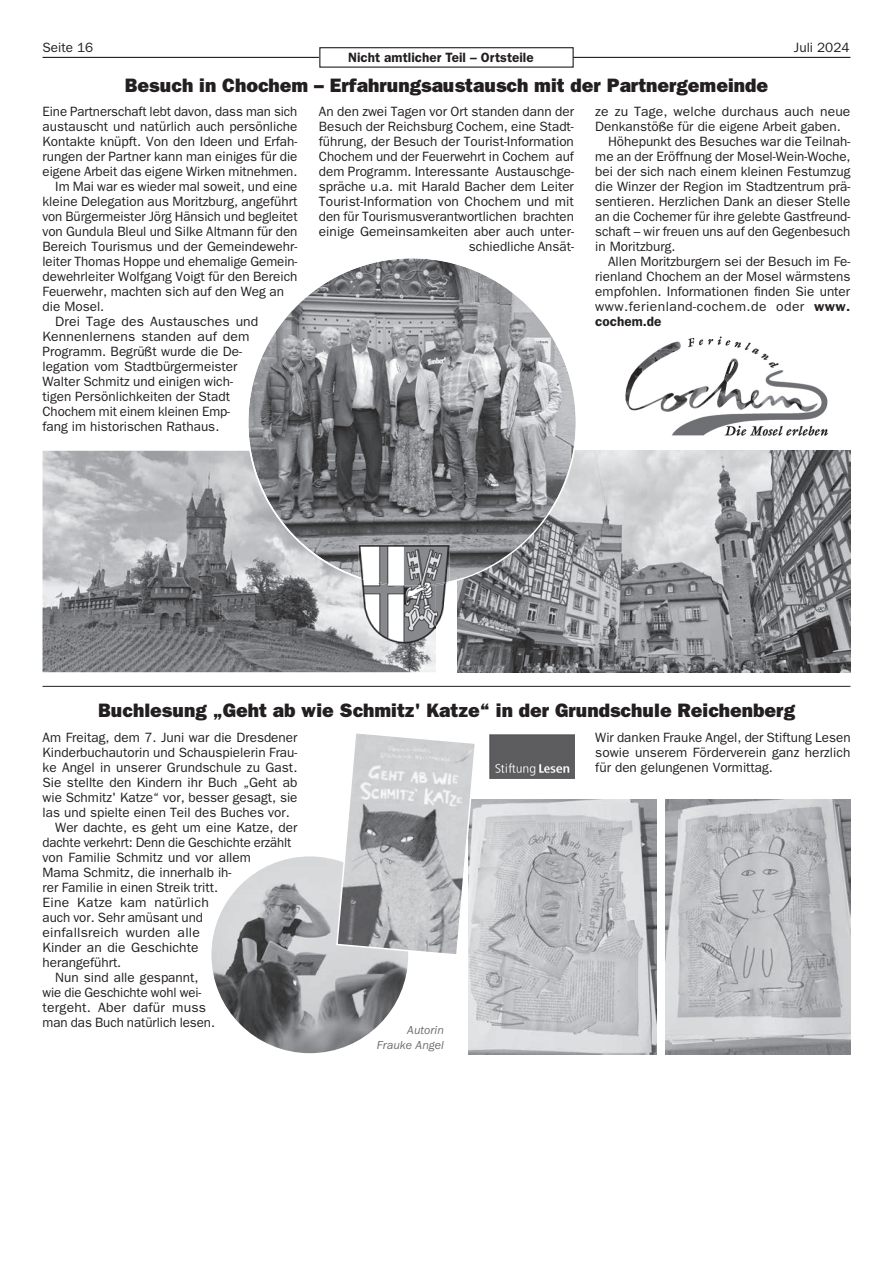
<style>
.page{position:relative;width:893px;height:1263px;background:#fff}
.page>*{position:absolute;margin:0;border:0;box-sizing:border-box;transform-origin:0 0}
.t1{font:19.5px "ITC Franklin Gothic Std Hvy";color:#231f20}
.t2{font:13.5px/15px "ITC Franklin Gothic Std";color:#231f20;text-align:right}
.t3{font:600 13.5px "ITC Franklin Gothic Std";color:#231f20}
.t4{font:13.5px "ITC Franklin Gothic Std";letter-spacing:.03em;color:#231f20}
.t5{font:13.5px "ITC Franklin Gothic Std";letter-spacing:.02em;color:#231f20}
.t6{font:italic 12px/15px "ITC Franklin Gothic Std";color:#6c6d70;text-align:right}
.s1{font-weight:600}
</style>
<div class="page">
<hr style="left:43px;top:57px;width:807px;height:1px;background:#231f20">
<div style="left:320px;top:48px;width:253px;height:19px;background:#fff"></div>
<div style="left:319px;top:47px;width:255px;height:21px;border:1px solid #231f20"></div>
<img style="left:43px;top:451px;width:393px;height:221px">
<img style="left:457px;top:451px;width:393px;height:221px">
<svg style="left:247px;top:258px;width:330px;height:329px"></svg>
<img style="left:625px;top:336px;width:202px;height:100px">
<img style="left:436px;top:587px;width:10px;height:40px">
<img style="left:358px;top:587px;width:39px;height:56px">
<img style="left:397px;top:587px;width:39px;height:56px">
<img style="left:358px;top:545px;width:92px;height:32px">
<img style="left:358px;top:577px;width:92px;height:10px">
<img style="left:211px;top:856px;width:197px;height:197px;border-radius:98px">
<img style="left:666px;top:799px;width:184px;height:255px">
<hr style="left:43px;top:686px;width:807px;height:1px;background:#231f20">
<img style="left:468px;top:799px;width:188px;height:255px">
<svg style="left:335px;top:733px;width:142px;height:223px"></svg>
<img style="left:489px;top:734px;width:85px;height:44px">
<p class="t2" style="left:43px;top:40px;width:52px">Seite 16</p>
<p class="t2" style="left:794px;top:40px;width:57px">Juli 2024</p>
<p class="t3" style="left:348px;top:50px;width:187px">Nicht amtlicher Teil – Ortsteile</p>
<h1 class="t1" style="left:125px;top:74px;width:645px">Besuch in Chochem – Erfahrungsaustausch mit der partnergemeinde</h1>
<p class="t2" style="left:319px;top:104px;width:257px">An den zwei Tagen vor Ort standen dann der Besuch der Reichsburg Cochem, eine Stadt&shy;führung, der Besuch der Tourist-Information Chochem und der Feuerwehrt in Cochem auf dem Programm. Interessante Austauschge&shy;spräche u.a. mit Harald Bacher dem Leiter Tourist-Information von Chochem und mit den für Tourismusverantwortlichen brachten einige Gemeinsamkeiten aber auch unter&shy;schiedliche Ansät-</p>
<p class="t2" style="left:595px;top:104px;width:257px">ze zu Tage, welche durchaus auch neue</p>
<p class="t2" style="left:43px;top:104px;width:256px">Eine Partnerschaft lebt davon, dass man sich</p>
<p class="t2" style="left:43px;top:119px;width:256px">austauscht und natürlich auch persönliche</p>
<p class="t2" style="left:43px;top:134px;width:256px">Kontakte knüpft. Von den Ideen und Erfah-</p>
<p class="t2" style="left:43px;top:149px;width:257px">rungen der Partner kann man einiges für die</p>
<p class="t2" style="left:43px;top:164px;width:256px">eigene Arbeit das eigene Wirken mitnehmen.</p>
<p class="t2" style="left:55px;top:179px;width:244px">Im Mai war es wieder mal soweit, und eine</p>
<p class="t2" style="left:43px;top:194px;width:256px">kleine Delegation aus Moritzburg, angeführt</p>
<p class="t2" style="left:43px;top:209px;width:257px">von Bürgermeister Jörg Hänsich und begleitet</p>
<p class="t2" style="left:43px;top:224px;width:256px">von Gundula Bleul und Silke Altmann für den</p>
<p class="t2" style="left:43px;top:239px;width:256px">Bereich Tourismus und der Gemeindewehr-</p>
<p class="t2" style="left:43px;top:254px;width:257px">leiter Thomas Hoppe und ehemalige Gemein-</p>
<p class="t2" style="left:43px;top:269px;width:257px">dewehrleiter Wolfgang Voigt für den Bereich</p>
<p class="t2" style="left:43px;top:284px;width:243px">Feuerwehr, machten sich auf den Weg an</p>
<p class="t2" style="left:43px;top:299px;width:63px">die Mosel.</p>
<p class="t2" style="left:55px;top:314px;width:205px">Drei Tage des Austausches und</p>
<p class="t2" style="left:43px;top:329px;width:209px">Kennenlernens standen auf dem</p>
<p class="t2" style="left:43px;top:344px;width:201px">Programm. Begrüßt wurde die De-</p>
<p class="t2" style="left:43px;top:359px;width:196px">legation vom Stadtbürgermeister</p>
<p class="t2" style="left:43px;top:374px;width:192px">Walter Schmitz und einigen wich-</p>
<p class="t2" style="left:43px;top:389px;width:189px">tigen Persönlichkeiten der Stadt</p>
<p class="t2" style="left:43px;top:404px;width:189px">Chochem mit einem kleinen Emp-</p>
<p class="t2" style="left:43px;top:419px;width:178px">fang im historischen Rathaus.</p>
<p class="t2" style="left:595px;top:119px;width:247px">Denkanstöße für die eigene Arbeit gaben.</p>
<p class="t2" style="left:608px;top:134px;width:244px">Höhepunkt des Besuches war die Teilnah-</p>
<p class="t2" style="left:595px;top:149px;width:257px">me an der Eröffnung der Mosel-Wein-Woche,</p>
<p class="t2" style="left:595px;top:164px;width:257px">bei der sich nach einem kleinen Festumzug</p>
<p class="t2" style="left:595px;top:179px;width:257px">die Winzer der Region im Stadtzentrum prä-</p>
<p class="t2" style="left:595px;top:194px;width:257px">sentieren. Herzlichen Dank an dieser Stelle</p>
<p class="t2" style="left:595px;top:209px;width:256px">an die Cochemer für ihre gelebte Gastfreund-</p>
<p class="t2" style="left:595px;top:224px;width:257px">schaft – wir freuen uns auf den Gegenbesuch</p>
<p class="t2" style="left:595px;top:239px;width:82px">in Moritzburg.</p>
<p class="t2" style="left:608px;top:254px;width:244px">Allen Moritzburgern sei der Besuch im Fe-</p>
<p class="t2" style="left:595px;top:269px;width:257px">rienland Chochem an der Mosel wärmstens</p>
<p class="t2" style="left:595px;top:284px;width:256px">empfohlen. Informationen finden Sie unter</p>
<p class="t4" style="left:595px;top:298px;width:256px">www.ferienland-cochem.de oder <span class="s1">www.</span></p>
<p class="t3" style="left:595px;top:313px;width:68px">cochem.de</p>
<h1 class="t1" style="left:98px;top:698px;width:698px">Buchlesung „Geht ab wie Schmitz' Katze“ in der Grundschule Reichenberg</h1>
<p class="t2" style="left:43px;top:730px;width:256px">Am Freitag, dem 7. Juni war die Dresdener</p>
<p class="t2" style="left:43px;top:745px;width:257px">Kinderbuchautorin und Schauspielerin Frau-</p>
<p class="t2" style="left:43px;top:760px;width:256px">ke Angel in unserer Grundschule zu Gast.</p>
<p class="t2" style="left:43px;top:775px;width:256px">Sie stellte den Kindern ihr Buch „Geht ab</p>
<p class="t2" style="left:43px;top:790px;width:257px">wie Schmitz' Katze“ vor, besser gesagt, sie</p>
<p class="t2" style="left:43px;top:805px;width:249px">las und spielte einen Teil des Buches vor.</p>
<p class="t2" style="left:55px;top:820px;width:244px">Wer dachte, es geht um eine Katze, der</p>
<p class="t2" style="left:43px;top:835px;width:250px">dachte verkehrt: Denn die Geschichte erzählt</p>
<p class="t2" style="left:43px;top:850px;width:210px">von Familie Schmitz und vor allem</p>
<p class="t2" style="left:43px;top:865px;width:190px">Mama Schmitz, die innerhalb ih-</p>
<p class="t2" style="left:43px;top:880px;width:177px">rer Familie in einen Streik tritt.</p>
<p class="t5" style="left:43px;top:894px;width:168px">Eine Katze kam natürlich</p>
<p class="t2" style="left:43px;top:910px;width:162px">auch vor. Sehr amüsant und</p>
<p class="t2" style="left:43px;top:925px;width:159px">einfallsreich wurden alle</p>
<p class="t2" style="left:43px;top:940px;width:158px">Kinder an die Geschichte</p>
<p class="t2" style="left:43px;top:955px;width:80px">herangeführt.</p>
<p class="t2" style="left:55px;top:970px;width:145px">Nun sind alle gespannt,</p>
<p class="t2" style="left:43px;top:985px;width:160px">wie die Geschichte wohl wei-</p>
<p class="t2" style="left:43px;top:1000px;width:165px">tergeht. Aber dafür muss</p>
<p class="t2" style="left:43px;top:1015px;width:174px">man das Buch natürlich lesen.</p>
<p class="t2" style="left:595px;top:730px;width:257px;text-align:justify">Wir danken Frauke Angel, der Stiftung Lesen sowie unserem Förderverein ganz herzlich für den gelungenen Vormittag.</p>
<p class="t6" style="left:377px;top:1023px;width:69px">Autorin<br>Frauke Angel</p>
</div>
